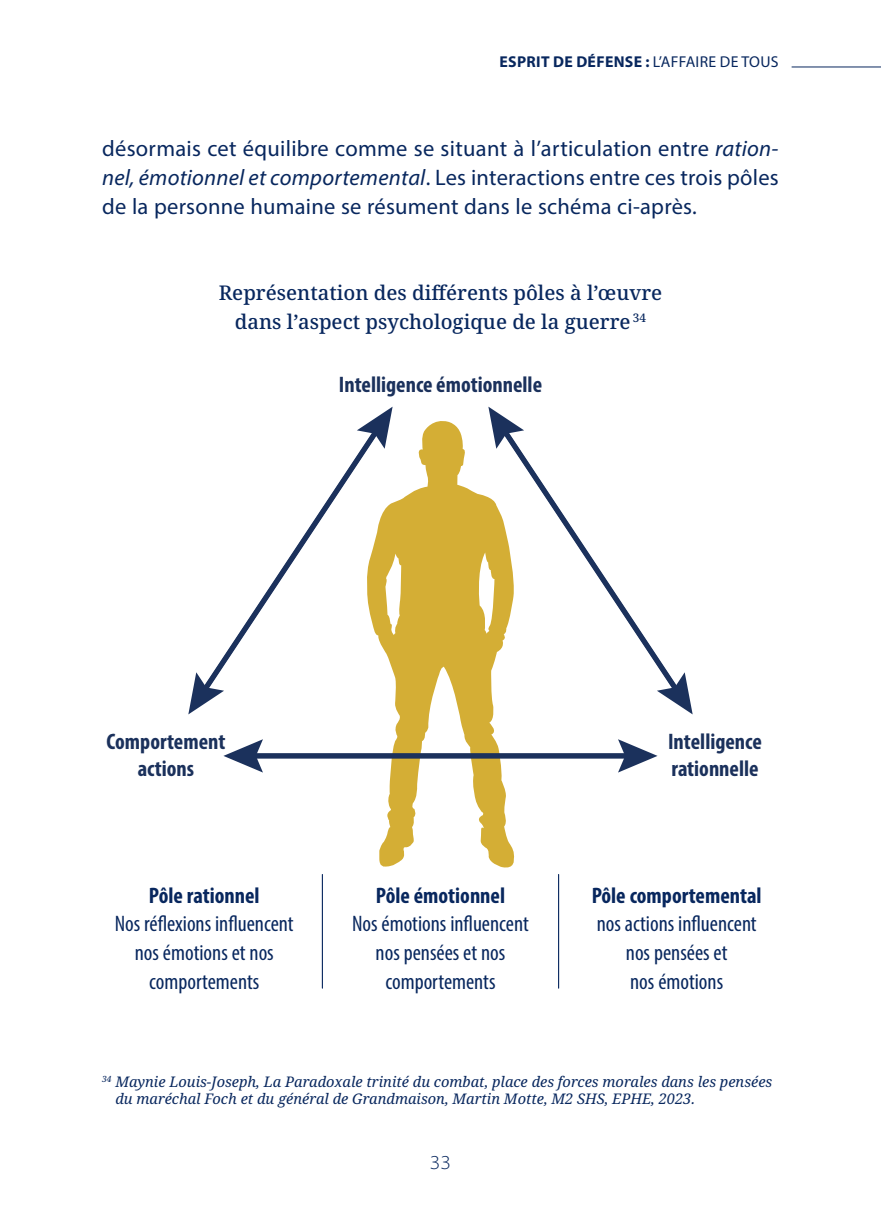
<style>
.page{position:relative;width:881px;height:1212px;background:#fff}
.page>*{position:absolute;margin:0;border:0;box-sizing:border-box;transform-origin:0 0}
.t1{font:22.5px/28.8px "Myriad Pro";letter-spacing:.01em;color:#08275e;text-align:justify}
.t2{font:condensed 22.5px/28.8px "Myriad Pro";color:#08275e;text-align:center}
.t3{font:700 condensed 22.5px/27px "Myriad Pro";color:#1b315c;text-align:center}
.t4{font:700 condensed 22.5px "Myriad Pro";color:#08275e}
.t5{font:500 20.25px/28.8px "Noto Serif";color:#08275e;text-align:center}
.t6{font:300 semi-expanded 19.8px "Myriad Pro";color:#08275e}
.t7{font:700 15.75px "Myriad Pro";letter-spacing:.02em;color:#08275e}
.t8{font:italic 14.62px/16.9px "Noto Serif";color:#08275e}
.s1{font-weight:400}
.s2{font-style:italic}
</style>
<div class="page">
<hr style="left:791px;top:67px;width:89px;height:1px;background:#08275e">
<svg style="left:379px;top:421px;width:136px;height:447px;fill:#d4ae35"></svg>
<svg style="left:379px;top:449px;width:9px;height:257px"></svg>
<svg style="left:492px;top:449px;width:23px;height:257px"></svg>
<svg style="left:213px;top:449px;width:171px;height:249px"></svg>
<svg style="left:188px;top:672px;width:36px;height:42px"></svg>
<svg style="left:357px;top:407px;width:35px;height:42px"></svg>
<svg style="left:223px;top:739px;width:434px;height:33px"></svg>
<svg style="left:497px;top:449px;width:171px;height:249px"></svg>
<svg style="left:488px;top:407px;width:36px;height:42px"></svg>
<svg style="left:656px;top:672px;width:36px;height:42px"></svg>
<hr style="left:322px;top:874px;width:1px;height:114px;background:#08275e">
<hr style="left:558px;top:874px;width:1px;height:114px;background:#08275e">
<p class="t7" style="left:499px;top:51px;width:280px">ESPRIT DE DÉFENSE : <span class="s1">L’AFFAIRE DE TOUS</span></p>
<p class="t1" style="left:102px;top:134px;width:678px">désormais cet équilibre comme se situant à l’articulation entre <span class="s2">ration&shy;nel, émotionnel et comportemental</span>. Les interactions entre ces trois pôles de la personne humaine se résument dans le schéma ci-après.</p>
<p class="t5" style="left:219px;top:279px;width:445px">Représentation des différents pôles à l’œuvre dans l’aspect psychologique de la guerre <sup>34</sup></p>
<p class="t3" style="left:339px;top:370px;width:205px">Intelligence émotionnelle</p>
<p class="t3" style="left:106px;top:727px;width:120px">Comportement actions</p>
<p class="t3" style="left:667px;top:727px;width:95px;text-align:left">Intelligence rationnelle</p>
<p class="t4" style="left:149px;top:881px;width:112px">Pôle rationnel</p>
<p class="t2" style="left:115px;top:909px;width:180px">Nos réflexions influencent nos émotions et nos comportements</p>
<p class="t4" style="left:375px;top:881px;width:131px">Pôle émotionnel</p>
<p class="t2" style="left:352px;top:909px;width:178px">Nos émotions influencent nos pensées et nos comportements</p>
<p class="t4" style="left:591px;top:881px;width:171px">Pôle comportemental</p>
<p class="t2" style="left:596px;top:909px;width:161px">nos actions influencent nos pensées et<br>nos émotions</p>
<p class="t8" style="left:115px;top:1073px;width:658px;text-indent:-13px"><sup>34</sup> Maynie Louis-Joseph, La Paradoxale trinité du combat, place des forces morales dans les pensées du maréchal Foch et du général de Grandmaison, Martin Motte, M2 SHS, EPHE, 2023.</p>
<p class="t6" style="left:430px;top:1151px;width:22px">33</p>
</div>
